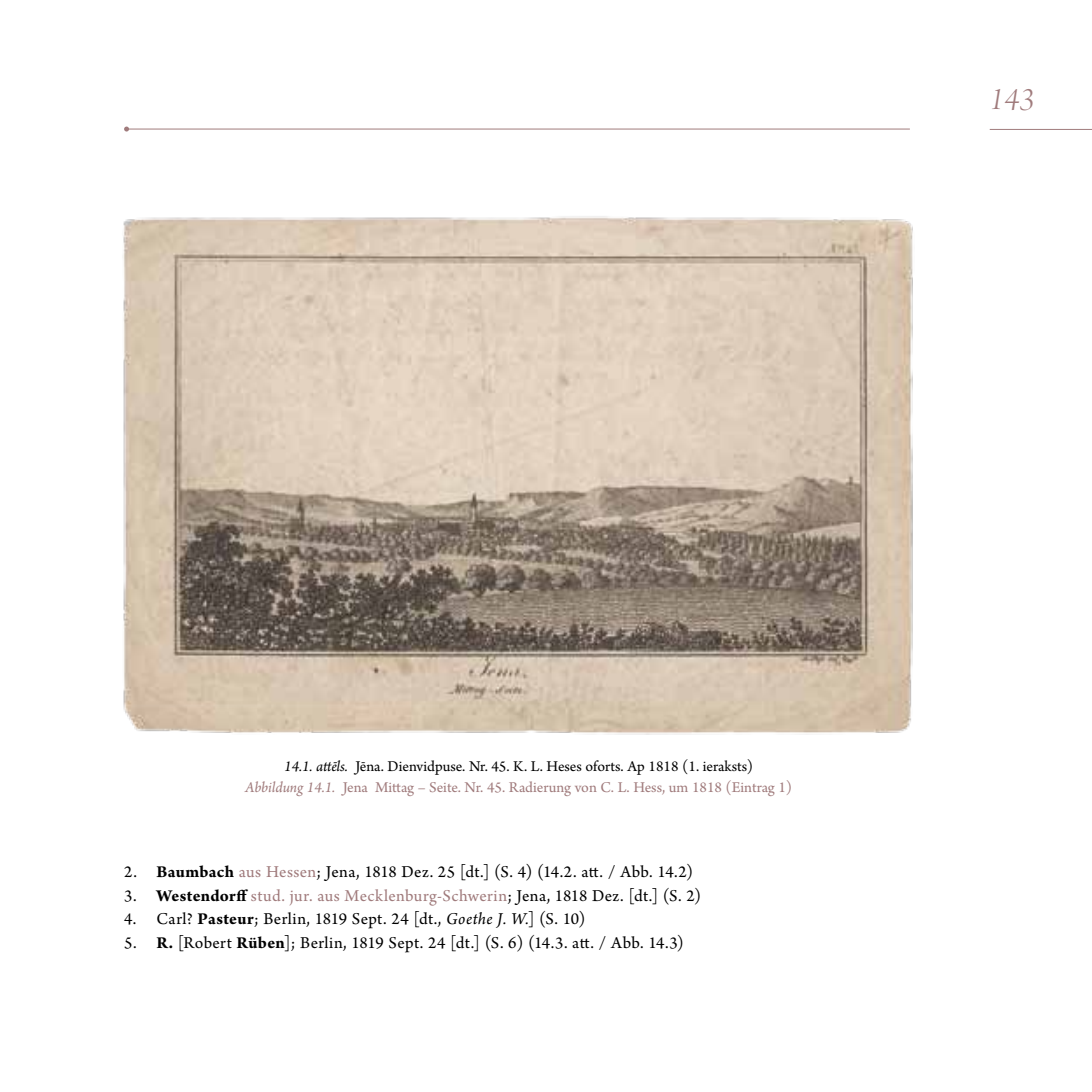
<style>
.page{position:relative;width:1092px;height:1092px;background:#fff}
.page>*{position:absolute;margin:0;border:0;box-sizing:border-box;transform-origin:0 0}
.t1{font:33.25px "Arno Pro Light Italic Display";color:#a07b7c}
.t2{font:17.5px "Arno Pro";letter-spacing:.02em;color:#000}
.t3{font:17.5px "Arno Pro";letter-spacing:.02em;color:#a07b7c}
.t4{font:15.75px/21.7px "Arno Pro";color:#a07b7c;text-align:center}
.s1{font-style:italic;color:#000}
.s2{color:#000}
.s3{font-style:italic}
.s4{font-weight:700}
.s5{color:#a07b7c}
.s6{font-weight:700;color:#000}
</style>
<div class="page">
<hr style="left:989px;top:129px;width:102px;height:1px;background:#a07b7c">
<img style="left:123px;top:216px;width:790px;height:519px">
<hr style="left:126px;top:128px;width:783px;height:1px;background:#a07b7c">
<svg style="left:124px;top:126px;width:5px;height:5px"></svg>
<h1 class="t1" style="left:989px;top:81px;width:46px">143</h1>
<p class="t4" style="left:245px;top:755px;width:548px"><span class="s1">14.1. attēls.</span> <span class="s2">Jēna. Dienvidpuse. Nr. 45. K. L. Heses oforts. Ap 1818 (1. ieraksts)<br></span><span class="s3">Abbildung 14.1.</span> Jena Mittag – Seite. Nr. 45. Radierung von C. L. Hess, um 1818 (Eintrag 1)</p>
<p class="t2" style="left:124px;top:861px;width:570px">2. <span class="s4">Baumbach</span> <span class="s5">aus Hessen</span>; Jena, 1818 Dez. 25 [dt.] (S. 4) (14.2. att. / Abb. 14.2)</p>
<p class="t3" style="left:124px;top:885px;width:578px"><span class="s2">3.</span> <span class="s6">Westendorff</span> stud. jur. aus Mecklenburg-Schwerin<span class="s2">; Jena, 1818 Dez. [dt.] (S. 2)</span></p>
<p class="t2" style="left:124px;top:908px;width:463px">4. Carl? <span class="s4">Pasteur</span>; Berlin, 1819 Sept. 24 [dt., <span class="s3">Goethe J. W.</span>] (S. 10)</p>
<p class="t2" style="left:124px;top:932px;width:561px">5. <span class="s4">R.</span> [Robert <span class="s4">Rüben</span>]; Berlin, 1819 Sept. 24 [dt.] (S. 6) (14.3. att. / Abb. 14.3)</p>
</div>
